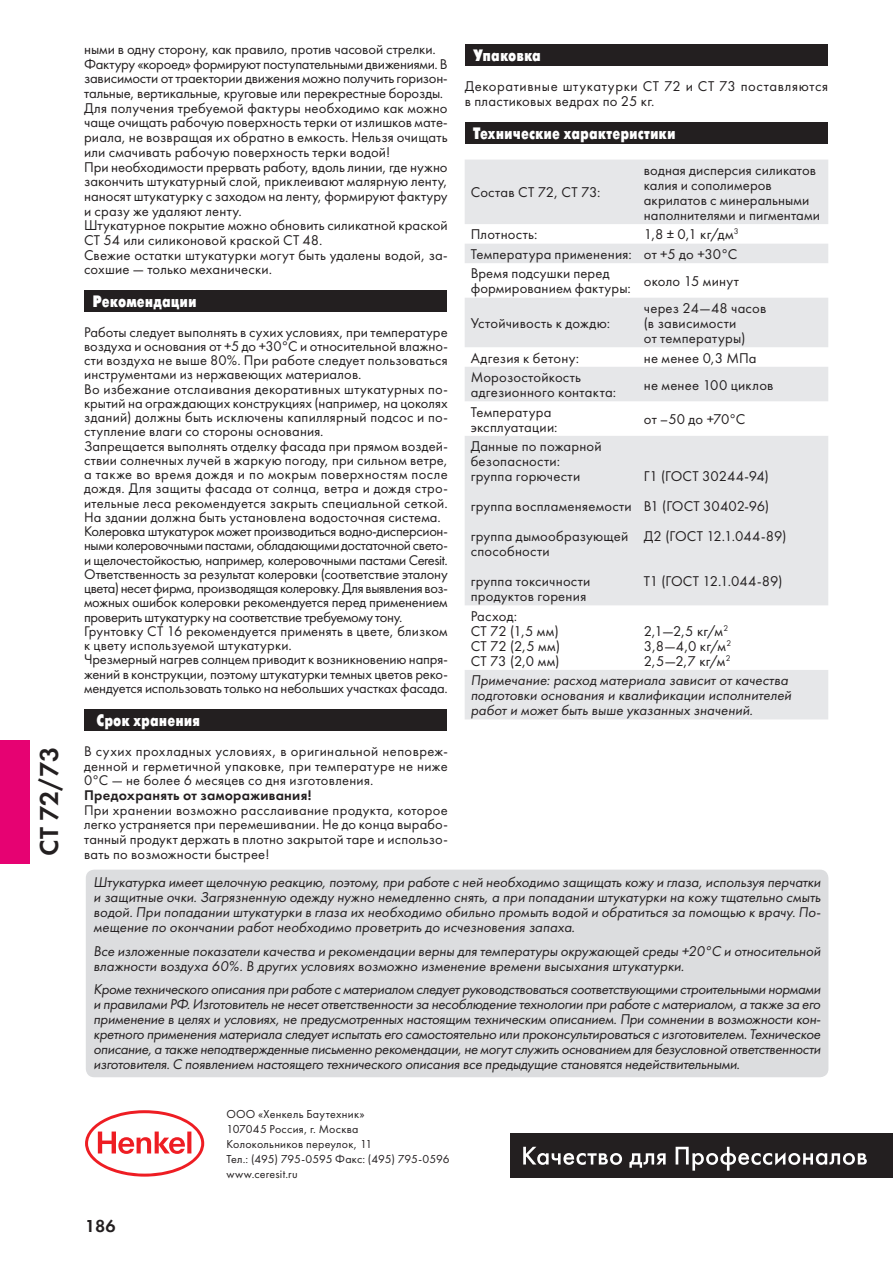
<style>
.page{position:relative;width:893px;height:1263px;background:#fff}
.page>*{position:absolute;margin:0;border:0;box-sizing:border-box;transform-origin:0 0}
.t1{font:27px "Futura Demi C";color:#231f20}
.t2{font:18px "Futura Demi C";color:#231f20}
.t3{font:16.5px "Futura Futuris Cond Extra Bold C";color:#fff}
.t4{font:14.7px/14.7px "Futura Book C";letter-spacing:.01em;color:#231f20}
.t5{font:italic 14.7px/15px "Futura Book C";color:#231f20;text-align:justify}
.t6{font:14.7px/15px "Futura Book C";letter-spacing:.04em;color:#231f20}
.t7{font:14.55px/14.2px "Futura Book C";letter-spacing:.005em;color:#231f20;text-align:justify}
.t8{font:14.55px "Futura Demi C";letter-spacing:.02em;color:#231f20}
.t9{font:12px/15px "Futura Book C";letter-spacing:.02em;color:#231f20}
</style>
<div class="page">
<svg style="left:85px;top:1110px;width:119px;height:66px"></svg>
<div style="left:510px;top:1133px;width:383px;height:45px;background:#231f20"></div>
<svg style="left:523px;top:1147px;width:99px;height:18px"></svg>
<svg style="left:629px;top:1153px;width:37px;height:15px"></svg>
<svg style="left:676px;top:1147px;width:191px;height:23px"></svg>
<div style="left:86px;top:870px;width:742px;height:207px;background:#dcdddf;border-radius:9px"></div>
<div style="left:84px;top:290px;width:363px;height:22px;background:#231f20"></div>
<div style="left:84px;top:709px;width:363px;height:22px;background:#231f20"></div>
<div style="left:465px;top:44px;width:362px;height:22px;background:#231f20"></div>
<div style="left:465px;top:122px;width:362px;height:22px;background:#231f20"></div>
<svg style="left:465px;top:160px;width:363px;height:559px;fill:#e6e7e9"></svg>
<div style="left:0;top:740px;width:30px;height:123px;background:#e60272"></div>
<h1 class="t1" style="left:33px;top:856px;width:110px;rotate:-90deg">CT 72/73</h1>
<p class="t4" style="left:84px;top:42px;width:365px">ными в одну сторону, как правило, против часовой стрелки.<br>Фактуру «короед» формируют поступательными движениями. В зависимости от траектории движения можно получить горизон&shy;тальные, вертикальные, круговые или перекрестные борозды.<br>Для получения требуемой фактуры необходимо как можно чаще очищать рабочую поверхность терки от излишков мате&shy;риала, не возвращая их обратно в емкость. Нельзя очищать или смачивать рабочую поверхность терки водой!<br>При необходимости прервать работу, вдоль линии, где нужно закончить штукатурный слой, приклеивают малярную ленту, наносят штукатурку с заходом на ленту, формируют фактуру и сразу же удаляют ленту.<br>Штукатурное покрытие можно обновить силикатной краской CT 54 или силиконовой краской CT 48.<br>Свежие остатки штукатурки могут быть удалены водой, за&shy;сохшие — только механически.</p>
<p class="t3" style="left:93px;top:293px;width:106px">Рекомендации</p>
<p class="t7" style="left:84px;top:325px;width:365px;text-align:left">Работы следует выполнять в сухих условиях, при температуре воздуха и основания от +5 до +30°C и относительной влажно&shy;сти воздуха не выше 80%. При работе следует пользоваться инструментами из нержавеющих материалов.<br>Во избежание отслаивания декоративных штукатурных по&shy;крытий на ограждающих конструкциях (например, на цоколях зданий) должны быть исключены капиллярный подсос и по&shy;ступление влаги со стороны основания.<br>Запрещается выполнять отделку фасада при прямом воздей&shy;ствии солнечных лучей в жаркую погоду, при сильном ветре, а также во время дождя и по мокрым поверхностям после дождя. Для защиты фасада от солнца, ветра и дождя стро&shy;ительные леса рекомендуется закрыть специальной сеткой.<br>На здании должна быть установлена водосточная система.<br>Колеровка штукатурок может производиться водно-дисперсион&shy;ными колеровочными пастами, обладающими достаточной свето&shy;и щелочестойкостью, например, колеровочными пастами Ceresit.<br>Ответственность за результат колеровки (соответствие эталону цвета) несет фирма, производящая колеровку. Для выявления воз&shy;можных ошибок колеровки рекомендуется перед применением проверить штукатурку на соответствие требуемому тону.<br>Грунтовку CT 16 рекомендуется применять в цвете, близком к цвету используемой штукатурки.<br>Чрезмерный нагрев солнцем приводит к возникновению напря&shy;жений в конструкции, поэтому штукатурки темных цветов реко&shy;мендуется использовать только на небольших участках фасада.</p>
<p class="t3" style="left:96px;top:711px;width:105px">Срок хранения</p>
<p class="t7" style="left:84px;top:744px;width:365px;line-height:14.7px">В сухих прохладных условиях, в оригинальной неповреж&shy;денной и герметичной упаковке, при температуре не ниже 0°С — не более 6 месяцев со дня изготовления.</p>
<p class="t8" style="left:84px;top:786px;width:229px">Предохранять от замораживания!</p>
<p class="t7" style="left:84px;top:803px;width:365px;line-height:14.7px">При хранении возможно расслаивание продукта, которое легко устраняется при перемешивании. Не до конца вырабо&shy;танный продукт держать в плотно закрытой таре и использо&shy;вать по возможности быстрее!</p>
<p class="t3" style="left:473px;top:46px;width:69px">Упаковка</p>
<p class="t6" style="left:465px;top:79px;width:365px">Декоративные штукатурки CT 72 и CT 73 поставляются в пластиковых ведрах по 25 кг.</p>
<p class="t3" style="left:473px;top:124px;width:204px">Технические характеристики</p>
<p class="t4" style="left:471px;top:185px;width:131px">Состав CT 72, CT 73:</p>
<p class="t4" style="left:644px;top:163px;width:178px">водная дисперсия силикатов калия и сополимеров акрилатов с минеральными наполнителями и пигментами</p>
<p class="t4" style="left:471px;top:225px;width:269px;line-height:19.5px;text-align:justify;text-indent:173px">1,8 ± 0,1 кг/дм<sup>3<br></sup>Температура применения: от +5 до +30°С Время подсушки перед</p>
<p class="t4" style="left:471px;top:281px;width:162px">формированием фактуры:</p>
<p class="t4" style="left:471px;top:227px;width:68px">Плотность:</p>
<p class="t4" style="left:644px;top:274px;width:97px">около 15 минут</p>
<p class="t4" style="left:471px;top:316px;width:141px">Устойчивость к дождю:</p>
<p class="t4" style="left:644px;top:301px;width:124px">через 24—48 часов (в зависимости<br>от температуры)</p>
<p class="t4" style="left:471px;top:350px;width:110px">Адгезия к бетону:</p>
<p class="t4" style="left:644px;top:350px;width:114px">не менее 0,3 МПа</p>
<p class="t4" style="left:471px;top:370px;width:147px">Морозостойкость адгезионного контакта:</p>
<p class="t4" style="left:644px;top:377px;width:131px">не менее 100 циклов</p>
<p class="t4" style="left:471px;top:404px;width:88px">Температура эксплуатации:</p>
<p class="t4" style="left:644px;top:412px;width:103px">от –50 до +70°С</p>
<p class="t4" style="left:471px;top:439px;width:133px">Данные по пожарной безопасности: группа горючести</p>
<p class="t4" style="left:471px;top:491px;width:163px;line-height:30px">группа воспламеняемости группа дымообразующей</p>
<p class="t4" style="left:471px;top:536px;width:121px;line-height:30px">способности группа токсичности</p>
<p class="t4" style="left:471px;top:589px;width:117px">продуктов горения</p>
<p class="t4" style="left:644px;top:461px;width:144px;line-height:30px">Г1 (ГОСТ 30244-94)<br>В1 (ГОСТ 30402-96)<br>Д2 (ГОСТ 12.1.044-89)</p>
<p class="t4" style="left:644px;top:574px;width:140px">Т1 (ГОСТ 12.1.044-89)</p>
<p class="t4" style="left:471px;top:608px;width:91px">Расход:<br>CT 72 (1,5 мм)<br>CT 72 (2,5 мм)<br>CT 73 (2,0 мм)</p>
<p class="t4" style="left:644px;top:623px;width:89px">2,1—2,5 кг/м<sup>2<br></sup>3,8—4,0 кг/м<sup>2<br></sup>2,5—2,7 кг/м<sup>2</sup></p>
<p class="t5" style="left:471px;top:673px;width:322px;text-align:left">Примечание: расход материала зависит от качества подготовки основания и квалификации исполнителей работ и может быть выше указанных значений.</p>
<p class="t5" style="left:94px;top:875px;width:729px">Штукатурка имеет щелочную реакцию, поэтому, при работе с ней необходимо защищать кожу и глаза, используя перчатки и защитные очки. Загрязненную одежду нужно немедленно снять, а при попадании штукатурки на кожу тщательно смыть водой. При попадании штукатурки в глаза их необходимо обильно промыть водой и обратиться за помощью к врачу. По&shy;мещение по окончании работ необходимо проветрить до исчезновения запаха.</p>
<p class="t5" style="left:94px;top:943px;width:729px">Все изложенные показатели качества и рекомендации верны для температуры окружающей среды +20°C и относительной влажности воздуха 60%. В других условиях возможно изменение времени высыхания штукатурки.</p>
<p class="t5" style="left:94px;top:982px;width:729px">Кроме технического описания при работе с материалом следует руководствоваться соответствующими строительными нормами и правилами РФ. Изготовитель не несет ответственности за несоблюдение технологии при работе с материалом, а также за его применение в целях и условиях, не предусмотренных настоящим техническим описанием. При сомнении в возможности кон&shy;кретного применения материала следует испытать его самостоятельно или проконсультироваться с изготовителем. Техническое описание, а также неподтвержденные письменно рекомендации, не могут служить основанием для безусловной ответственности изготовителя. С появлением настоящего технического описания все предыдущие становятся недействительными.</p>
<p class="t2" style="left:85px;top:1215px;width:32px">186</p>
<p class="t9" style="left:226px;top:1106px;width:225px">ООО «Хенкель Баутехник»<br>107045 Россия, г. Москва<br>Колокольников переулок, 11<br>Тел.: (495) 795-0595 Факс: (495) 795-0596 www.ceresit.ru</p>
</div>
